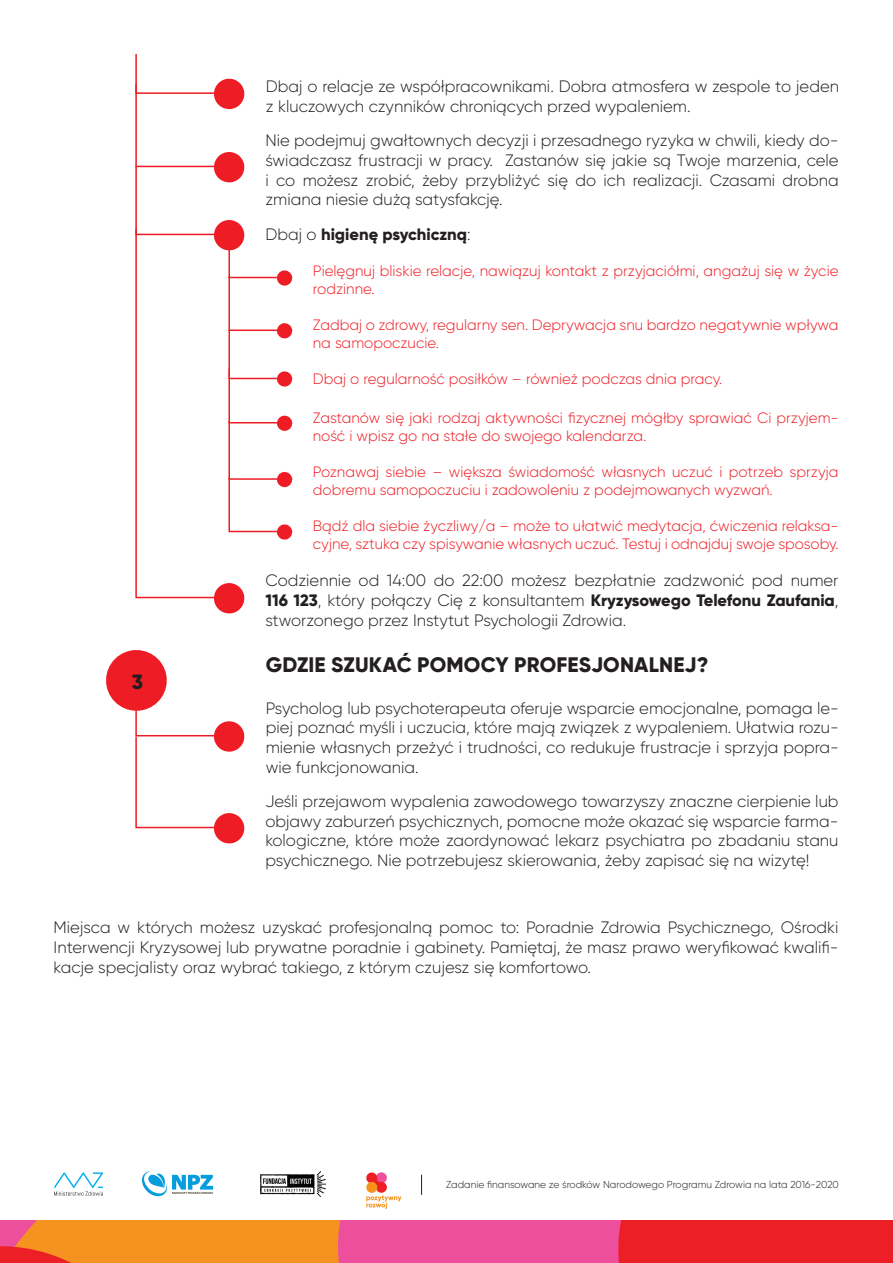
<style>
.page{position:relative;width:893px;height:1263px;background:#fff}
.page>*{position:absolute;margin:0;border:0;box-sizing:border-box;transform-origin:0 0}
.t1{font:800 21px "Gilroy";letter-spacing:.01em;color:#231f20}
.t2{font:800 20.7px "Gilroy";color:#231f20}
.t3{font:300 16.5px/19.8px "Gilroy";color:#231f20;text-align:justify}
.t4{font:800 16.5px "Gilroy";color:#231f20}
.t5{font:300 15px/18px "Gilroy";color:#ee1c24}
.t6{font:300 10.05px "Gilroy";color:#231f20}
.s1{font-weight:300}
.s2{font-weight:800}
</style>
<div class="page">
<svg style="left:366px;top:1172px;width:35px;height:37px"></svg>
<svg style="left:54px;top:1172px;width:49px;height:24px"></svg>
<svg style="left:142px;top:1171px;width:71px;height:25px"></svg>
<img style="left:261px;top:1171px;width:64px;height:26px">
<svg style="left:421px;top:1175px;width:1px;height:20px"></svg>
<svg style="left:0;top:1220px;width:893px;height:43px;background:#f0564b"></svg>
<svg style="left:135px;top:54px;width:158px;height:560px"></svg>
<svg style="left:106px;top:650px;width:139px;height:194px"></svg>
<p class="t2" style="left:132px;top:668px;width:13px">3</p>
<p class="t3" style="left:266px;top:76px;width:575px">Dbaj o relacje ze współpracownikami. Dobra atmosfera w zespole to jeden z kluczowych czynników chroniących przed wypaleniem.</p>
<p class="t3" style="left:265px;top:130px;width:575px">Nie podejmuj gwałtownych decyzji i przesadnego ryzyka w chwili, kiedy do&shy;świadczasz frustracji w pracy. Zastanów się jakie są Twoje marzenia, cele i co możesz zrobić, żeby przybliżyć się do ich realizacji. Czasami drobna zmiana niesie dużą satysfakcję.</p>
<p class="t4" style="left:265px;top:223px;width:207px"><span class="s1">Dbaj o</span> higienę psychiczną<span class="s1">:</span></p>
<p class="t5" style="left:313px;top:261px;width:527px">Pielęgnuj bliskie relacje, nawiązuj kontakt z przyjaciółmi, angażuj się w życie rodzinne.</p>
<p class="t5" style="left:313px;top:315px;width:527px">Zadbaj o zdrowy, regularny sen. Deprywacja snu bardzo negatywnie wpływa na samopoczucie.</p>
<p class="t5" style="left:313px;top:369px;width:411px">Dbaj o regularność posiłków – również podczas dnia pracy.</p>
<p class="t5" style="left:313px;top:409px;width:527px">Zastanów się jaki rodzaj aktywności fizycznej mógłby sprawiać Ci przyjem&shy;ność i wpisz go na stałe do swojego kalendarza.</p>
<p class="t5" style="left:313px;top:463px;width:527px">Poznawaj siebie – większa świadomość własnych uczuć i potrzeb sprzyja dobremu samopoczuciu i zadowoleniu z podejmowanych wyzwań.</p>
<p class="t5" style="left:313px;top:517px;width:527px">Bądź dla siebie życzliwy/a – może to ułatwić medytacja, ćwiczenia relaksa&shy;cyjne, sztuka czy spisywanie własnych uczuć. Testuj i odnajduj swoje sposoby.</p>
<p class="t3" style="left:265px;top:570px;width:575px">Codziennie od 14:00 do 22:00 możesz bezpłatnie zadzwonić pod numer <span class="s2">116 123</span>, który połączy Cię z konsultantem <span class="s2">Kryzysowego Telefonu Zaufania</span>, stworzonego przez Instytut Psychologii Zdrowia.</p>
<p class="t1" style="left:266px;top:651px;width:92px">GDZIE SZUK</p>
<p class="t1" style="left:383px;top:651px;width:327px">AĆ POMOCY PROFESJONALNEJ?</p>
<p class="t3" style="left:266px;top:698px;width:575px">Psycholog lub psychoterapeuta oferuje wsparcie emocjonalne, pomaga le&shy;piej poznać myśli i uczucia, które mają związek z wypaleniem. Ułatwia rozu&shy;mienie własnych przeżyć i trudności, co redukuje frustracje i sprzyja popra&shy;wie funkcjonowania.</p>
<p class="t3" style="left:265px;top:791px;width:575px">Jeśli przejawom wypalenia zawodowego towarzyszy znaczne cierpienie lub objawy zaburzeń psychicznych, pomocne może okazać się wsparcie farma&shy;kologiczne, które może zaordynować lekarz psychiatra po zbadaniu stanu psychicznego. Nie potrzebujesz skierowania, żeby zapisać się na wizytę!</p>
<p class="t3" style="left:54px;top:917px;width:786px">Miejsca w których możesz uzyskać profesjonalną pomoc to: Poradnie Zdrowia Psychicznego, Ośrodki Interwencji Kryzysowej lub prywatne poradnie i gabinety. Pamiętaj, że masz prawo weryfikować kwalifi&shy;kacje specjalisty oraz wybrać takiego, z którym czujesz się komfortowo.</p>
<p class="t6" style="left:446px;top:1178px;width:394px">Zadanie finansowane ze środków Narodowego Programu Zdrowia na lata 2016-2020</p>
</div>
